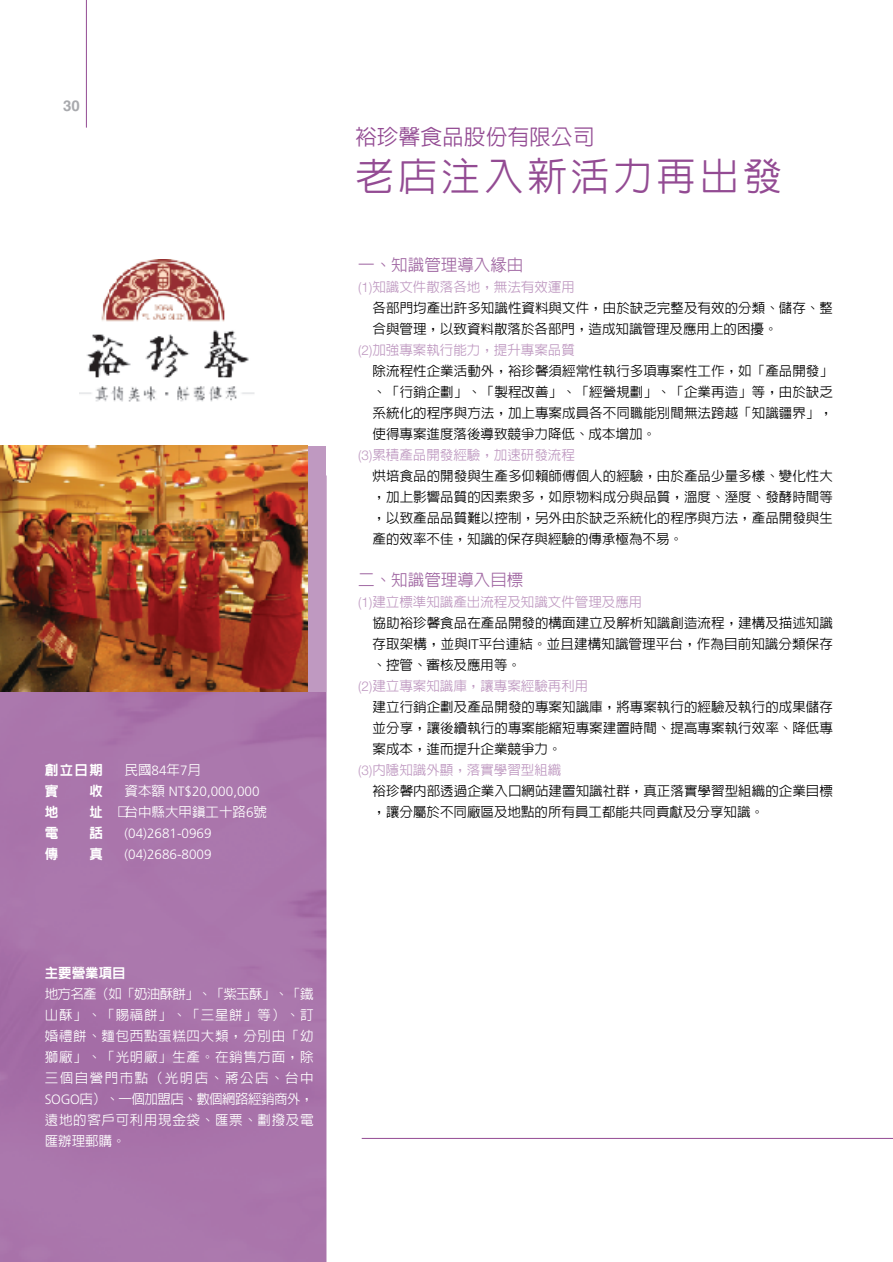
<style>
.page{position:relative;width:893px;height:1262px;background:#fff}
.page>*{position:absolute;margin:0;border:0;box-sizing:border-box;transform-origin:0 0}
.t1{font:500 39.15px "Lin Gothic";letter-spacing:.1em;color:#934b93}
.t2{font:500 21.75px "Lin Gothic";color:#934b93}
.t3{font:500 16.5px "Lin Gothic";color:#a26aa4}
.t4{font:700 15px "Helvetica";color:#a8a9ad}
.t5{font:500 13.5px "Lin Gothic";letter-spacing:.005em;color:#000}
.t6{font:500 13.5px/21px "Lin Gothic";letter-spacing:.05em;color:#fff;text-align:justify}
.t7{font:500 13.5px "Lin Gothic";color:#bf99c1}
.t8{font:300 13.5px/21px "Frutiger";color:#fff}
.t9{font:800 13.5px/21px "Lin Gothic";color:#fff}
.t10{font:500 13.5px "Lin Gothic";color:#fff}
.s1{font-family:"Frutiger";font-weight:300}
.s2{font-family:"Lin Gothic";font-weight:500}
.s3{font-family:"Helvetica Neue";font-weight:300}
</style>
<div class="page">
<div style="left:0;top:475px;width:327px;height:787px;background:#aa75ab"></div>
<hr style="left:362px;top:1138px;width:531px;height:1px;background:#934b93">
<div style="left:307px;top:446px;width:19px;height:246px;background:#bf99c1"></div>
<hr style="left:86px;top:0;width:1px;height:128px;background:#934b93">
<img style="left:0;top:446px;width:307px;height:246px">
<img style="left:80px;top:260px;width:175px;height:142px">
<svg style="left:118px;top:806px;width:10px;height:11px"></svg>
<p class="t4" style="left:63px;top:97px;width:18px">30</p>
<p class="t9" style="left:45px;top:759px;width:60px">創立日期實</p>
<p class="t9" style="left:89px;top:780px;width:15px">收</p>
<p class="t9" style="left:45px;top:801px;width:15px">地</p>
<p class="t9" style="left:89px;top:801px;width:15px">址</p>
<p class="t9" style="left:45px;top:822px;width:15px">電</p>
<p class="t9" style="left:89px;top:822px;width:15px">話</p>
<p class="t9" style="left:45px;top:843px;width:15px">傳</p>
<p class="t9" style="left:89px;top:843px;width:15px">真</p>
<p class="t6" style="left:125px;top:759px;width:78px">民國<span class="s1">84</span>年<span class="s1">7</span>月</p>
<p class="t8" style="left:125px;top:780px;width:137px"><span class="s2">資本額</span> NT$20,000,000</p>
<p class="t10" style="left:125px;top:805px;width:144px">台中縣大甲鎮工十路<span class="s1">6</span>號</p>
<p class="t8" style="left:125px;top:822px;width:89px">(04)2681-0969 (04)2686-8009</p>
<p class="t9" style="left:45px;top:962px;width:82px">主要營業項目</p>
<p class="t6" style="left:45px;top:983px;width:270px">地方名產（如「奶油酥餅」、「紫玉酥」、「鐵山酥」、「賜福餅」、「三星餅」等）、訂婚禮餅、麵包西點蛋糕四大類，分別由「幼獅廠」、「光明廠」生產。在銷售方面，除三個自營門市點（光明店、蔣公店、台中<span class="s1">SOGO</span>店）、一個加盟店、數個網路經銷商外，遠地的客戶可利用現金袋、匯票、劃撥及電匯辦理郵購。</p>
<h2 class="t2" style="left:355px;top:126px;width:241px">裕珍馨食品股份有限公司</h2>
<h1 class="t1" style="left:355px;top:157px;width:428px">老店注入新活力再出發</h1>
<p class="t3" style="left:358px;top:257px;width:166px">一、知識管理導入緣由</p>
<p class="t7" style="left:358px;top:280px;width:218px"><span class="s3">(1)</span>知識文件散落各地，無法有效運用</p>
<p class="t5" style="left:373px;top:301px;width:462px">各部門均產出許多知識性資料與文件，由於缺乏完整及有效的分類、儲存、整</p>
<p class="t5" style="left:373px;top:322px;width:406px">合與管理，以致資料散落於各部門，造成知識管理及應用上的困擾。</p>
<p class="t7" style="left:358px;top:343px;width:218px"><span class="s3">(2)</span>加強專案執行能力，提升專案品質</p>
<p class="t5" style="left:373px;top:364px;width:462px">除流程性企業活動外，裕珍馨須經常性執行多項專案性工作，如「產品開發」</p>
<p class="t5" style="left:373px;top:385px;width:462px">、「行銷企劃」、「製程改善」、「經營規劃」、「企業再造」等，由於缺乏</p>
<p class="t5" style="left:373px;top:406px;width:462px">系統化的程序與方法，加上專案成員各不同職能別間無法跨越「知識疆界」，</p>
<p class="t5" style="left:373px;top:427px;width:285px">使得專案進度落後導致競爭力降低、成本增加。</p>
<p class="t7" style="left:358px;top:448px;width:218px"><span class="s3">(3)</span>累積產品開發經驗，加速研發流程</p>
<p class="t5" style="left:373px;top:469px;width:462px">烘培食品的開發與生產多仰賴師傅個人的經驗，由於產品少量多樣、變化性大</p>
<p class="t5" style="left:373px;top:490px;width:462px">，加上影響品質的因素眾多，如原物料成分與品質，溫度、溼度、發酵時間等</p>
<p class="t5" style="left:373px;top:511px;width:462px">，以致產品品質難以控制，另外由於缺乏系統化的程序與方法，產品開發與生</p>
<p class="t5" style="left:373px;top:532px;width:312px">產的效率不佳，知識的保存與經驗的傳承極為不易。</p>
<p class="t3" style="left:358px;top:572px;width:166px">二、知識管理導入目標</p>
<p class="t7" style="left:358px;top:595px;width:286px"><span class="s3">(1)</span>建立標準知識產出流程及知識文件管理及應用</p>
<p class="t5" style="left:373px;top:616px;width:462px">協助裕珍馨食品在產品開發的構面建立及解析知識創造流程，建構及描述知識</p>
<p class="t5" style="left:373px;top:637px;width:462px">存取架構，並與<span class="s3">IT</span>平台連結。並且建構知識管理平台，作為目前知識分類保存</p>
<p class="t5" style="left:373px;top:658px;width:150px">、控管、審核及應用等。</p>
<p class="t7" style="left:358px;top:679px;width:232px"><span class="s3">(2)</span>建立專案知識庫，讓專案經驗再利用</p>
<p class="t5" style="left:373px;top:700px;width:462px">建立行銷企劃及產品開發的專案知識庫，將專案執行的經驗及執行的成果儲存</p>
<p class="t5" style="left:373px;top:721px;width:462px">並分享，讓後續執行的專案能縮短專案建置時間、提高專案執行效率、降低專</p>
<p class="t5" style="left:373px;top:742px;width:190px">案成本，進而提升企業競爭力。</p>
<p class="t7" style="left:358px;top:763px;width:205px"><span class="s3">(3)</span>內隱知識外顯，落實學習型組織</p>
<p class="t5" style="left:373px;top:784px;width:462px">裕珍馨內部透過企業入口網站建置知識社群，真正落實學習型組織的企業目標</p>
<p class="t5" style="left:373px;top:805px;width:393px">，讓分屬於不同廠區及地點的所有員工都能共同貢獻及分享知識。</p>
</div>
